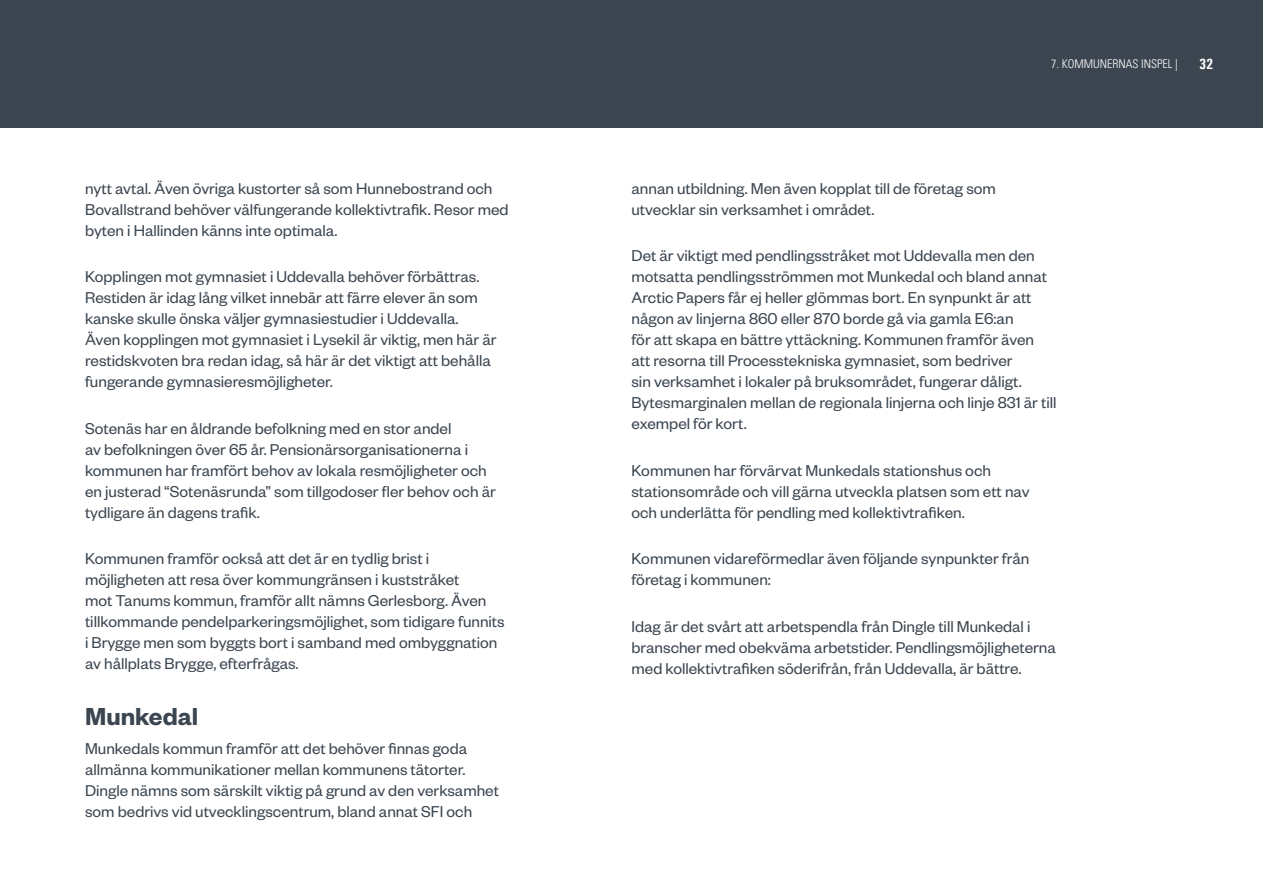
<style>
.page{position:relative;width:1263px;height:893px;background:#fff}
.page>*{position:absolute;margin:0;border:0;box-sizing:border-box;transform-origin:0 0}
.Rubriknivå_2{font:600 27px "Founders Grotesk";color:#3c4650}
.Brödtext{font:17.25px/21px "Founders Grotesk";color:#3c4650}
.t1{font:700 condensed 15px "Univers";color:#fff}
.t2{font:300 condensed 12px "Univers";color:#fff}
</style>
<div class="page">
<div style="left:0;top:0;width:1263px;height:128px;background:#3c4650"></div>
<p class="Brödtext" style="left:85px;top:177px;width:425px">nytt avtal. Även övriga kustorter så som Hunnebostrand och<br>Bovallstrand behöver välfungerande kollektivtrafik. Resor med byten i Hallinden känns inte optimala.</p>
<p class="Brödtext" style="left:85px;top:265px;width:413px">Kopplingen mot gymnasiet i Uddevalla behöver förbättras.<br>Restiden är idag lång vilket innebär att färre elever än som kanske skulle önska väljer gymnasiestudier i Uddevalla.<br>Även kopplingen mot gymnasiet i Lysekil är viktig, men här är restidskvoten bra redan idag, så här är det viktigt att behålla fungerande gymnasieresmöjligheter.</p>
<p class="Brödtext" style="left:85px;top:417px;width:412px">Sotenäs har en åldrande befolkning med en stor andel<br>av befolkningen över 65 år. Pensionärsorganisationerna i kommunen har framfört behov av lokala resmöjligheter och en justerad “Sotenäsrunda” som tillgodoser fler behov och är tydligare än dagens trafik.</p>
<p class="Brödtext" style="left:85px;top:547px;width:421px">Kommunen framför också att det är en tydlig brist i möjligheten att resa över kommungränsen i kuststråket<br>mot Tanums kommun, framför allt nämns Gerlesborg. Även tillkommande pendelparkeringsmöjlighet, som tidigare funnits i Brygge men som byggts bort i samband med ombyggnation av hållplats Brygge, efterfrågas.</p>
<h2 class="Rubriknivå_2" style="left:85px;top:699px;width:115px">Munkedal</h2>
<p class="Brödtext" style="left:85px;top:737px;width:415px">Munkedals kommun framför att det behöver finnas goda allmänna kommunikationer mellan kommunens tätorter.<br>Dingle nämns som särskilt viktig på grund av den verksamhet som bedrivs vid utvecklingscentrum, bland annat SFI och</p>
<p class="t2" style="left:1138px;top:57px;width:25px">#. TIT</p>
<p class="t1" style="left:1199px;top:55px;width:16px">32</p>
<p class="t2" style="left:1051px;top:57px;width:128px">7. KOMMUNERNAS INSPEL |</p>
<p class="Brödtext" style="left:631px;top:177px;width:366px">annan utbildning. Men även kopplat till de företag som utvecklar sin verksamhet i området.</p>
<p class="Brödtext" style="left:631px;top:244px;width:426px">Det är viktigt med pendlingsstråket mot Uddevalla men den motsatta pendlingsströmmen mot Munkedal och bland annat Arctic Papers får ej heller glömmas bort. En synpunkt är att någon av linjerna 860 eller 870 borde gå via gamla E6:an<br>för att skapa en bättre yttäckning. Kommunen framför även att resorna till Processtekniska gymnasiet, som bedriver<br>sin verksamhet i lokaler på bruksområdet, fungerar dåligt.<br>Bytesmarginalen mellan de regionala linjerna och linje 831 är till exempel för kort.</p>
<p class="Brödtext" style="left:631px;top:459px;width:400px">Kommunen har förvärvat Munkedals stationshus och stationsområde och vill gärna utveckla platsen som ett nav och underlätta för pendling med kollektivtrafiken.</p>
<p class="Brödtext" style="left:631px;top:547px;width:399px">Kommunen vidareförmedlar även följande synpunkter från företag i kommunen:</p>
<p class="Brödtext" style="left:631px;top:615px;width:426px">Idag är det svårt att arbetspendla från Dingle till Munkedal i branscher med obekväma arbetstider. Pendlingsmöjligheterna med kollektivtrafiken söderifrån, från Uddevalla, är bättre.</p>
</div>
